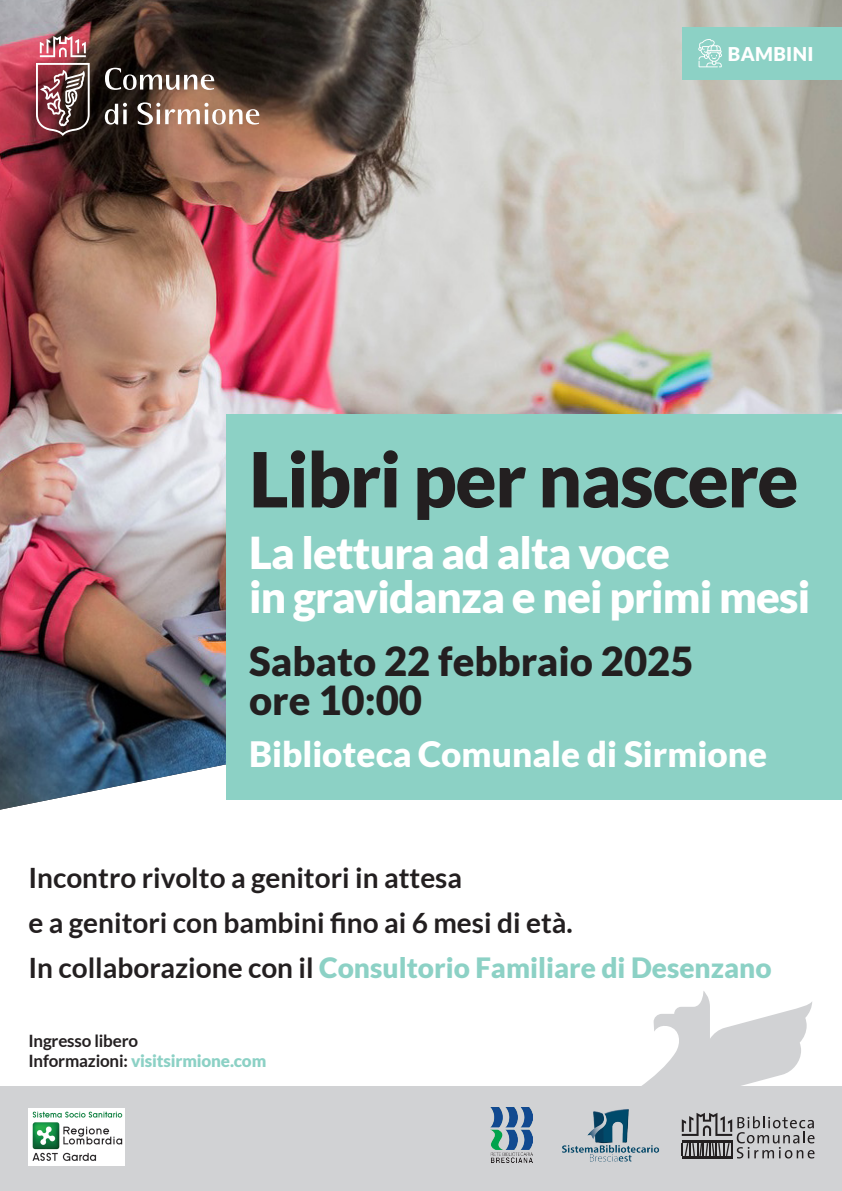
<style>
.page{position:relative;width:842px;height:1191px;background:#fff}
.page>*{position:absolute;margin:0;border:0;box-sizing:border-box;transform-origin:0 0}
.t1{font:900 76px "Lato";letter-spacing:-.02em;color:#231f20}
.t2{font:900 44px "Lato";letter-spacing:-.02em;color:#fff}
.t3{font:900 40px "Lato";color:#231f20}
.t4{font:900 35px "Lato";color:#fff}
.t5{font:700 28px "Lato";color:#231f20}
.t6{font:900 28px "Lato";color:#8cd1c5}
.t7{font:900 19px "Lato";letter-spacing:.02em;color:#fff}
.t8{font:900 17px "Lato";letter-spacing:-.01em;color:#8cd1c5}
.t9{font:700 17px "Lato";letter-spacing:-.01em;color:#231f20}
.s1{font-weight:700;color:#231f20}
</style>
<div class="page">
<img style="left:0;top:0;width:842px;height:809px">
<div style="left:226px;top:414px;width:616px;height:385px;background:#8cd1c5"></div>
<svg style="left:642px;top:991px;width:170px;height:95px"></svg>
<div style="left:0;top:1086px;width:842px;height:105px;background:#d1d2d4"></div>
<img style="left:491px;top:1108px;width:42px;height:55px">
<img style="left:562px;top:1109px;width:98px;height:53px">
<svg style="left:682px;top:1113px;width:132px;height:45px"></svg>
<svg style="left:36px;top:36px;width:223px;height:100px;background:#654b45"></svg>
<div style="left:682px;top:27px;width:160px;height:52px;background:#8cd1c5"></div>
<svg style="left:698px;top:39px;width:24px;height:28px"></svg>
<img style="left:28px;top:1108px;width:97px;height:57px">
<p class="t7" style="left:728px;top:43px;width:87px">BAMBINI</p>
<p class="t1" style="left:249px;top:435px;width:551px">Libri per nascere</p>
<p class="t2" style="left:249px;top:527px;width:422px">La lettura ad alta voce</p>
<p class="t2" style="left:249px;top:571px;width:563px">in gravidanza e nei primi mesi</p>
<p class="t3" style="left:249px;top:638px;width:446px">Sabato 22 febbraio 2025</p>
<p class="t3" style="left:249px;top:677px;width:175px">ore 10:00</p>
<p class="t4" style="left:249px;top:734px;width:519px">Biblioteca Comunale di Sirmione</p>
<p class="t5" style="left:28px;top:862px;width:435px">Incontro rivolto a genitori in attesa</p>
<p class="t5" style="left:28px;top:907px;width:546px">e a genitori con bambini fino ai 6 mesi di età.</p>
<p class="t6" style="left:28px;top:951px;width:745px"><span class="s1">In collaborazione con il</span> Consultorio Familiare di Desenzano</p>
<p class="t9" style="left:28px;top:1030px;width:111px">Ingresso libero</p>
<p class="t8" style="left:28px;top:1051px;width:239px"><span class="s1">Informazioni:</span> visitsirmione.com</p>
</div>
